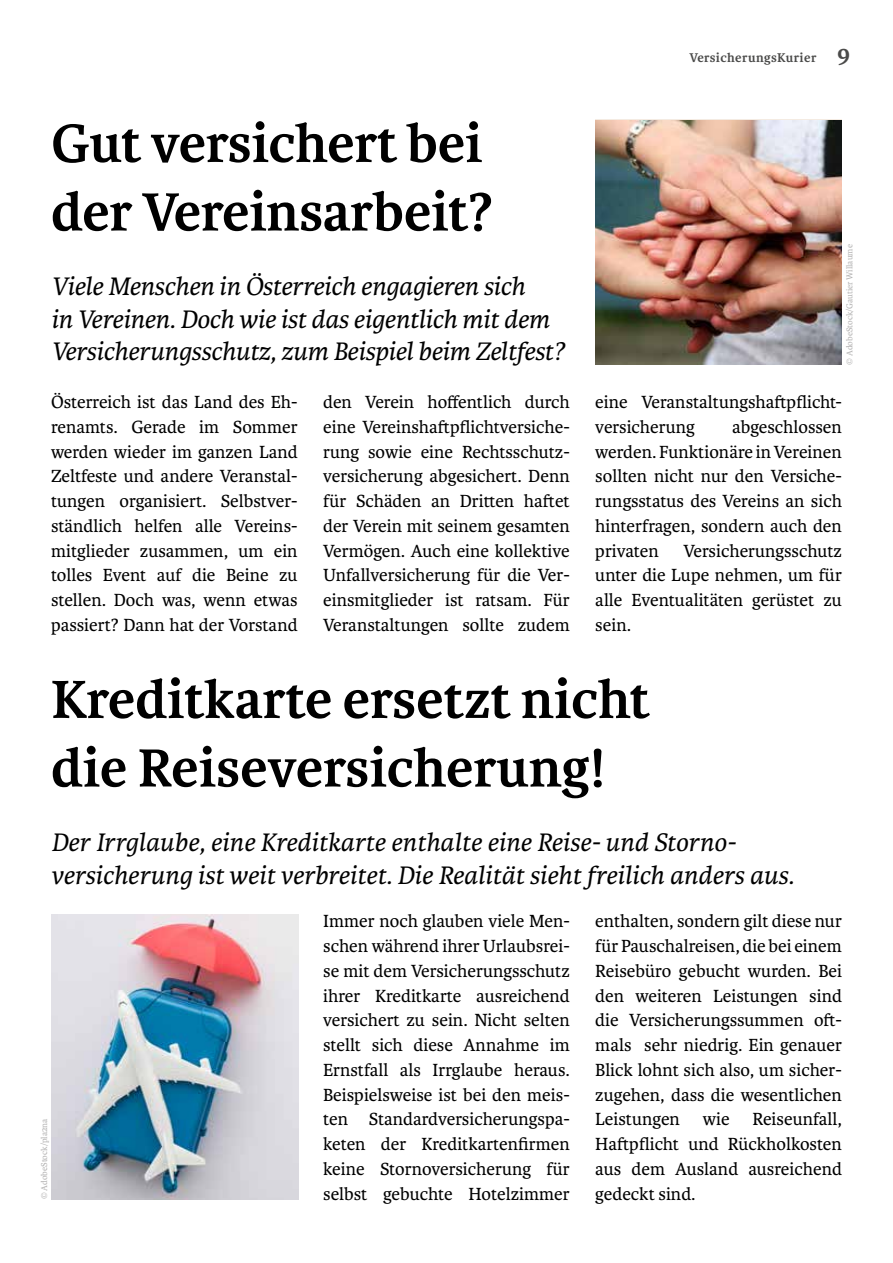
<style>
.page{position:relative;width:893px;height:1263px;background:#fff}
.page>*{position:absolute;margin:0;border:0;box-sizing:border-box;transform-origin:0 0}
.t1{font:700 57.15px/68.6px "Karmina";letter-spacing:-.005em;color:#000}
.t2{font:italic 27px/32.4px "Karmina";letter-spacing:-.01em;color:#000}
.t3{font:18.75px/24.8px "Karmina";color:#000;text-align:justify}
.t4{font:700 13.5px "Karmina";letter-spacing:.03em;color:#4a4a49}
.t5{font:9px "Karmina";color:#b3b2b2}
.s1{font-size:25.5px}
</style>
<div class="page">
<img style="left:595px;top:120px;width:247px;height:245px">
<img style="left:51px;top:914px;width:247px;height:285px">
<h1 class="t1" style="left:51px;top:110px;width:444px">Gut versichert bei der Vereinsarbeit?</h1>
<h2 class="t2" style="left:51px;top:271px;width:514px">Viele Menschen in Österreich engagieren sich<br>in Vereinen. Doch wie ist das eigentlich mit dem<br>Versicherungsschutz, zum Beispiel beim Zeltfest?</h2>
<p class="t4" style="left:689px;top:50px;width:163px">VersicherungsKurier <span class="s1">9</span></p>
<p class="t5" style="left:845px;top:365px;width:122px;rotate:-90deg">© AdobeStock/Gautier Willaume</p>
<p class="t3" style="left:51px;top:390px;width:248px">Österreich ist das Land des Eh&shy;renamts. Gerade im Sommer werden wieder im ganzen Land Zeltfeste und andere Veranstal&shy;tungen organisiert. Selbstver&shy;ständlich helfen alle Vereins&shy;mitglieder zusammen, um ein tolles Event auf die Beine zu stellen. Doch was, wenn etwas passiert? Dann hat der Vorstand</p>
<p class="t3" style="left:323px;top:390px;width:248px">den Verein hoffentlich durch eine Vereinshaftpflichtversiche&shy;rung sowie eine Rechtsschutz&shy;versicherung abgesichert. Denn für Schäden an Dritten haftet der Verein mit seinem gesamten Vermögen. Auch eine kollektive Unfallversicherung für die Ver&shy;einsmitglieder ist ratsam. Für Veranstaltungen sollte zudem</p>
<p class="t3" style="left:595px;top:390px;width:248px">eine Veranstaltungshaftpflicht&shy;versicherung</p>
<p class="t3" style="left:595px;top:415px;width:248px;text-indent:137px">abgeschlossen werden. Funktionäre in Vereinen sollten nicht nur den Versiche&shy;rungsstatus des Vereins an sich hinterfragen, sondern auch den privaten</p>
<p class="t3" style="left:595px;top:538px;width:248px;text-indent:88px">Versicherungsschutz unter die Lupe nehmen, um für alle Eventualitäten gerüstet zu sein.</p>
<h1 class="t1" style="left:51px;top:666px;width:600px">Kreditkarte ersetzt nicht die Reiseversicherung!</h1>
<h2 class="t2" style="left:51px;top:827px;width:745px">Der Irrglaube, eine Kreditkarte enthalte eine Reise- und Storno&shy;versicherung ist weit verbreitet. Die Realität sieht freilich anders aus.</h2>
<p class="t5" style="left:39px;top:1199px;width:82px;rotate:-90deg">© AdobeStock/pla2na</p>
<p class="t3" style="left:323px;top:909px;width:248px">Immer noch glauben viele Men&shy;schen während ihrer Urlaubsrei&shy;se mit dem Versicherungsschutz ihrer Kreditkarte ausreichend versichert zu sein. Nicht selten stellt sich diese Annahme im Ernstfall als Irrglaube heraus.<br>Beispielsweise ist bei den meis&shy;ten Standardversicherungspa&shy;keten der Kreditkartenfirmen keine Stornoversicherung für selbst gebuchte Hotelzimmer</p>
<p class="t3" style="left:595px;top:909px;width:248px">enthalten, sondern gilt diese nur für Pauschalreisen, die bei einem Reisebüro gebucht wurden. Bei den weiteren Leistungen sind die Versicherungssummen oft&shy;mals sehr niedrig. Ein genauer Blick lohnt sich also, um sicher&shy;zugehen, dass die wesentlichen Leistungen wie Reiseunfall, Haftpflicht und Rückholkosten aus dem Ausland ausreichend</p>
<p class="t3" style="left:595px;top:1181px;width:102px">gedeckt sind.</p>
</div>
